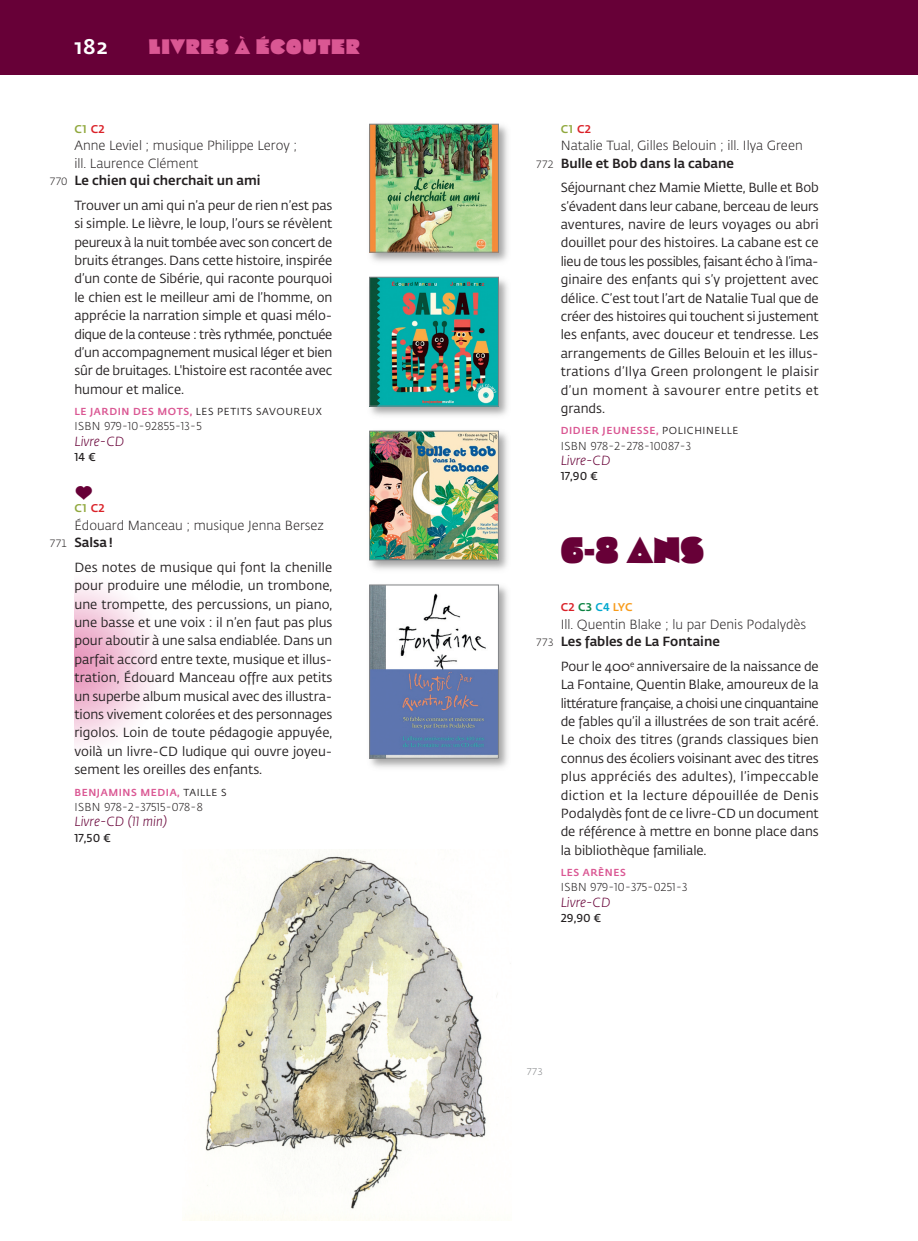
<style>
.page{position:relative;width:918px;height:1241px;background:#fff}
.page>*{position:absolute;margin:0;border:0;box-sizing:border-box;transform-origin:0 0}
.t1{font:36.75px "Cooter Deuce";color:#670037}
.t2{font:21px "Cooter Deuce";letter-spacing:.05em;color:#da5793}
.t3{font:500 21px "Fedra Sans Pro";color:#fff}
.t4{font:14px "RLPE";color:#670037}
.t5{font:13.12px/18.4px "Fedra Sans Pro";color:#231f20;text-align:justify}
.t6{font:300 13.12px/17.5px "Fedra Sans Pro";color:#231f20}
.t7{font:500 13.12px "Fedra Sans Pro";color:#231f20}
.t8{font:italic 300 13.12px "Fedra Sans Pro";color:#670037}
.t9{font:300 11.38px "Fedra Sans Pro";letter-spacing:.03em;color:#231f20}
.t10{font:600 11.38px "Fedra Sans Pro";color:#231f20}
.t11{font:500 11.2px "Fedra Sans Pro";letter-spacing:.03em;color:#90a83d}
.t12{font:500 11.2px "Fedra Sans Pro";color:#f89c1c}
.t13{font:500 10.15px "Fedra Sans Pro";letter-spacing:.06em;color:#da5793}
.t14{font:10.15px "Fedra Sans Pro";letter-spacing:.06em;color:#231f20}
.t15{font:300 9.62px "Fedra Sans Pro";color:#808285}
.s1{color:#da2128}
.s2{font-weight:300;font-size:10.5px}
.s3{font-weight:500;color:#da5793}
.s4{font-weight:400;color:#231f20}
.s5{color:#0b8241}
.s6{color:#00a8cf}
</style>
<div class="page">
<img style="left:190px;top:851px;width:308px;height:369px">
<div style="left:0;top:0;width:918px;height:74px;background:#670037"></div>
<img style="left:369px;top:123px;width:139px;height:139px">
<img style="left:371px;top:126px;width:125px;height:124px">
<div style="left:369px;top:124px;width:129px;height:128px;border:1px solid #808285"></div>
<img style="left:369px;top:276px;width:139px;height:492px">
<img style="left:371px;top:279px;width:125px;height:125px">
<div style="left:369px;top:277px;width:129px;height:129px;border:1px solid #808285"></div>
<img style="left:371px;top:433px;width:125px;height:125px">
<div style="left:369px;top:431px;width:129px;height:129px;border:1px solid #808285"></div>
<img style="left:371px;top:587px;width:125px;height:169px">
<div style="left:369px;top:585px;width:129px;height:173px;border:1px solid #808285"></div>
<p class="t3" style="left:74px;top:38px;width:35px">182</p>
<p class="t2" style="left:149px;top:34px;width:212px">LIVRES À ÉCOUTER</p>
<p class="t11" style="left:74px;top:124px;width:32px">C1 <span class="s1">C2</span></p>
<p class="t6" style="left:74px;top:138px;width:224px">Anne Leviel ; musique Philippe Leroy ; ill. Laurence Clément</p>
<p class="t7" style="left:50px;top:175px;width:212px"><span class="s2">770</span> Le chien qui cherchait un ami</p>
<p class="t5" style="left:74px;top:197px;width:259px">Trouver un ami qui n’a peur de rien n’est pas si simple. Le lièvre, le loup, l’ours se révèlent peureux à la nuit tombée avec son concert de bruits étranges. Dans cette histoire, inspirée d’un conte de Sibérie, qui raconte pourquoi le chien est le meilleur ami de l’homme, on apprécie la narration simple et quasi mélo&shy;dique de la conteuse : très rythmée, ponctuée d’un accompagnement musical léger et bien sûr de bruitages. L'histoire est racontée avec humour et malice.</p>
<p class="t14" style="left:74px;top:407px;width:249px"><span class="s3">LE JARDIN DES MOTS,</span> LES PETITS SAVOUREUX</p>
<p class="t9" style="left:74px;top:422px;width:129px">ISBN 979-10-92855-13-5</p>
<p class="t8" style="left:74px;top:433px;width:51px">Livre-CD</p>
<p class="t10" style="left:74px;top:450px;width:23px">14 €</p>
<p class="t4" style="left:74px;top:484px;width:20px">a</p>
<p class="t11" style="left:74px;top:504px;width:32px">C1 <span class="s1">C2</span></p>
<p class="t6" style="left:74px;top:517px;width:251px">Édouard Manceau ; musique Jenna Bersez</p>
<p class="t7" style="left:50px;top:537px;width:65px"><span class="s2">771</span> Salsa !</p>
<p class="t5" style="left:74px;top:559px;width:259px">Des notes de musique qui font la chenille pour produire une mélodie, un trombone, une trompette, des percussions, un piano, une basse et une voix : il n’en faut pas plus pour aboutir à une salsa endiablée. Dans un parfait accord entre texte, musique et illus&shy;tration, Édouard Manceau offre aux petits un superbe album musical avec des illustra&shy;tions vivement colorées et des personnages rigolos. Loin de toute pédagogie appuyée, voilà un livre-CD ludique qui ouvre joyeu&shy;sement les oreilles des enfants.</p>
<p class="t13" style="left:74px;top:787px;width:154px">BENJAMINS MEDIA, <span class="s4">TAILLE S</span></p>
<p class="t9" style="left:74px;top:802px;width:130px">ISBN 978-2-37515-078-8</p>
<p class="t8" style="left:74px;top:813px;width:94px">Livre-CD (11 min)</p>
<p class="t10" style="left:74px;top:830px;width:38px">17,50 €</p>
<p class="t11" style="left:561px;top:124px;width:32px">C1 <span class="s1">C2</span></p>
<p class="t6" style="left:561px;top:138px;width:243px">Natalie Tual, Gilles Belouin ; ill. Ilya Green</p>
<p class="t7" style="left:536px;top:158px;width:200px"><span class="s2">772</span> Bulle et Bob dans la cabane</p>
<p class="t5" style="left:561px;top:180px;width:259px">Séjournant chez Mamie Miette, Bulle et Bob s’évadent dans leur cabane, berceau de leurs aventures, navire de leurs voyages ou abri douillet pour des histoires. La cabane est ce lieu de tous les possibles, faisant écho à l’ima&shy;ginaire des enfants qui s’y projettent avec délice. C’est tout l’art de Natalie Tual que de créer des histoires qui touchent si justement les enfants, avec douceur et tendresse. Les arrangements de Gilles Belouin et les illus&shy;trations d’Ilya Green prolongent le plaisir d’un moment à savourer entre petits et grands.</p>
<p class="t13" style="left:561px;top:426px;width:179px">DIDIER JEUNESSE, <span class="s4">POLICHINELLE</span></p>
<p class="t9" style="left:561px;top:441px;width:132px">ISBN 978-2-278-10087-3</p>
<p class="t8" style="left:561px;top:453px;width:51px">Livre-CD</p>
<p class="t10" style="left:561px;top:469px;width:39px">17,90 €</p>
<p class="t1" style="left:561px;top:529px;width:145px">6-8 ANS</p>
<p class="t12" style="left:561px;top:602px;width:74px"><span class="s1">C2</span> <span class="s5">C3</span> <span class="s6">C4</span> LYC</p>
<p class="t6" style="left:561px;top:616px;width:247px">Ill. Quentin Blake ; lu par Denis Podalydès</p>
<p class="t7" style="left:536px;top:636px;width:185px"><span class="s2">773</span> Les fables de La Fontaine</p>
<p class="t5" style="left:561px;top:658px;width:259px">Pour le 400<sup>e</sup> anniversaire de la naissance de La Fontaine, Quentin Blake, amoureux de la littérature française, a choisi une cinquantaine de fables qu’il a illustrées de son trait acéré.<br>Le choix des titres (grands classiques bien connus des écoliers voisinant avec des titres plus appréciés des adultes), l’impeccable diction et la lecture dépouillée de Denis Podalydès font de ce livre-CD un document de référence à mettre en bonne place dans la bibliothèque familiale.</p>
<p class="t13" style="left:561px;top:868px;width:67px">LES ARÈNES</p>
<p class="t9" style="left:561px;top:882px;width:128px">ISBN 979-10-375-0251-3</p>
<p class="t8" style="left:561px;top:894px;width:51px">Livre-CD</p>
<p class="t10" style="left:561px;top:911px;width:42px">29,90 €</p>
<p class="t15" style="left:526px;top:1067px;width:18px">773</p>
</div>
